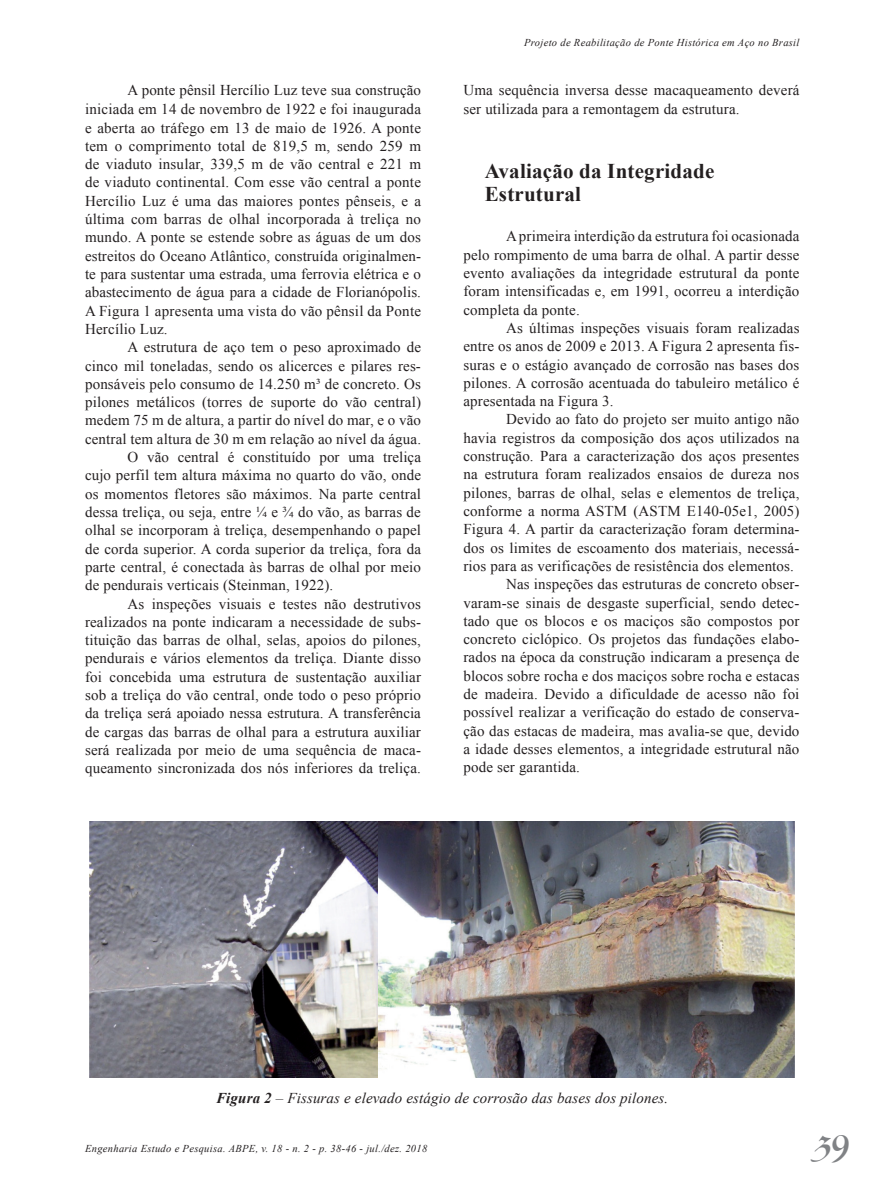
<style>
.page{position:relative;width:893px;height:1191px;background:#fff}
.page>*{position:absolute;margin:0;border:0;box-sizing:border-box;transform-origin:0 0}
.t1{font:46.5px "Aladdin";color:#808285}
.t2{font:700 21px/22.5px "Times New Roman";letter-spacing:.01em;color:#231f20}
.t3{font:15px/18.3px "Times New Roman";letter-spacing:.01em;color:#231f20;text-align:justify}
.t4{font:italic 15px "Times New Roman";letter-spacing:.01em;color:#231f20}
.t5{font:italic 10.5px "Times New Roman";letter-spacing:.03em;color:#231f20}
.s1{font-weight:700}
</style>
<div class="page">
<img style="left:90px;top:821px;width:705px;height:256px">
<p class="t3" style="left:85px;top:81px;width:337px;text-indent:43px">A ponte pênsil Hercílio Luz teve sua construção iniciada em 14 de novembro de 1922 e foi inaugurada e aberta ao tráfego em 13 de maio de 1926. A ponte tem o comprimento total de 819,5 m, sendo 259 m de viaduto insular, 339,5 m de vão central e 221 m de viaduto continental. Com esse vão central a ponte Hercílio Luz é uma das maiores pontes pênseis, e a última com barras de olhal incorporada à treliça no mundo. A ponte se estende sobre as águas de um dos estreitos do Oceano Atlântico, construída originalmen&shy;te para sustentar uma estrada, uma ferrovia elétrica e o abastecimento de água para a cidade de Florianópolis.<br>A Figura 1 apresenta uma vista do vão pênsil da Ponte Hercílio Luz.</p>
<p class="t3" style="left:128px;top:337px;width:295px">A estrutura de aço tem o peso aproximado de</p>
<p class="t3" style="left:85px;top:356px;width:336px">cinco mil toneladas, sendo os alicerces e pilares res-</p>
<p class="t3" style="left:85px;top:374px;width:337px">ponsáveis pelo consumo de 14.250 m³ de concreto. Os</p>
<p class="t3" style="left:85px;top:392px;width:337px">pilones metálicos (torres de suporte do vão central)</p>
<p class="t3" style="left:85px;top:411px;width:337px">medem 75 m de altura, a partir do nível do mar, e o vão</p>
<p class="t3" style="left:85px;top:429px;width:338px">central tem altura de 30 m em relação ao nível da água.</p>
<p class="t3" style="left:128px;top:447px;width:295px">O vão central é constituído por uma treliça</p>
<p class="t3" style="left:85px;top:466px;width:337px">cujo perfil tem altura máxima no quarto do vão, onde</p>
<p class="t3" style="left:85px;top:484px;width:337px">os momentos fletores são máximos. Na parte central</p>
<p class="t3" style="left:85px;top:502px;width:337px">dessa treliça, ou seja, entre ¼ e ¾ do vão, as barras de</p>
<p class="t3" style="left:85px;top:520px;width:337px">olhal se incorporam à treliça, desempenhando o papel</p>
<p class="t3" style="left:85px;top:539px;width:337px">de corda superior. A corda superior da treliça, fora da</p>
<p class="t3" style="left:85px;top:557px;width:337px">parte central, é conectada às barras de olhal por meio</p>
<p class="t3" style="left:85px;top:575px;width:250px">de pendurais verticais (Steinman, 1922).</p>
<p class="t3" style="left:128px;top:594px;width:295px">As inspeções visuais e testes não destrutivos</p>
<p class="t3" style="left:85px;top:612px;width:336px">realizados na ponte indicaram a necessidade de subs-</p>
<p class="t3" style="left:85px;top:630px;width:337px">tituição das barras de olhal, selas, apoios do pilones,</p>
<p class="t3" style="left:85px;top:649px;width:337px">pendurais e vários elementos da treliça. Diante disso</p>
<p class="t3" style="left:85px;top:667px;width:337px">foi concebida uma estrutura de sustentação auxiliar</p>
<p class="t3" style="left:85px;top:685px;width:337px">sob a treliça do vão central, onde todo o peso próprio</p>
<p class="t3" style="left:85px;top:703px;width:337px">da treliça será apoiado nessa estrutura. A transferência</p>
<p class="t3" style="left:85px;top:722px;width:337px">de cargas das barras de olhal para a estrutura auxiliar</p>
<p class="t3" style="left:85px;top:740px;width:336px">será realizada por meio de uma sequência de maca-</p>
<p class="t3" style="left:85px;top:758px;width:337px">queamento sincronizada dos nós inferiores da treliça.</p>
<p class="t5" style="left:524px;top:35px;width:277px">Projeto de Reabilitação de Ponte Histórica em Aço no Brasil</p>
<p class="t3" style="left:463px;top:81px;width:337px">Uma sequência inversa desse macaqueamento deverá ser utilizada para a remontagem da estrutura.</p>
<h2 class="t2" style="left:485px;top:159px;width:231px">Avaliação da Integridade<br>Estrutural</h2>
<p class="t3" style="left:463px;top:227px;width:337px;text-indent:43px">A primeira interdição da estrutura foi ocasionada pelo rompimento de uma barra de olhal. A partir desse evento avaliações da integridade estrutural da ponte foram intensificadas e, em 1991, ocorreu a interdição completa da ponte.</p>
<p class="t3" style="left:463px;top:318px;width:337px;text-indent:43px">As últimas inspeções visuais foram realizadas entre os anos de 2009 e 2013. A Figura 2 apresenta fis&shy;suras e o estágio avançado de corrosão nas bases dos pilones. A corrosão acentuada do tabuleiro metálico é apresentada na Figura 3.</p>
<p class="t3" style="left:506px;top:410px;width:295px">Devido ao fato do projeto ser muito antigo não</p>
<p class="t3" style="left:463px;top:428px;width:337px">havia registros da composição dos aços utilizados na</p>
<p class="t3" style="left:463px;top:446px;width:337px">construção. Para a caracterização dos aços presentes</p>
<p class="t3" style="left:463px;top:465px;width:337px">na estrutura foram realizados ensaios de dureza nos</p>
<p class="t3" style="left:463px;top:483px;width:337px">pilones, barras de olhal, selas e elementos de treliça,</p>
<p class="t3" style="left:463px;top:501px;width:337px">conforme a norma ASTM (ASTM E140-05e1, 2005)</p>
<p class="t3" style="left:463px;top:519px;width:336px">Figura 4. A partir da caracterização foram determina-</p>
<p class="t3" style="left:463px;top:538px;width:336px">dos os limites de escoamento dos materiais, necessá-</p>
<p class="t3" style="left:463px;top:556px;width:332px">rios para as verificações de resistência dos elementos.</p>
<p class="t3" style="left:506px;top:574px;width:294px">Nas inspeções das estruturas de concreto obser-</p>
<p class="t3" style="left:463px;top:593px;width:336px">varam-se sinais de desgaste superficial, sendo detec-</p>
<p class="t3" style="left:463px;top:611px;width:337px">tado que os blocos e os maciços são compostos por</p>
<p class="t3" style="left:463px;top:629px;width:336px">concreto ciclópico. Os projetos das fundações elabo-</p>
<p class="t3" style="left:463px;top:648px;width:337px">rados na época da construção indicaram a presença de</p>
<p class="t3" style="left:463px;top:666px;width:337px">blocos sobre rocha e dos maciços sobre rocha e estacas</p>
<p class="t3" style="left:463px;top:684px;width:337px">de madeira. Devido a dificuldade de acesso não foi</p>
<p class="t3" style="left:463px;top:702px;width:336px">possível realizar a verificação do estado de conserva-</p>
<p class="t3" style="left:463px;top:721px;width:337px">ção das estacas de madeira, mas avalia-se que, devido</p>
<p class="t3" style="left:463px;top:739px;width:337px">a idade desses elementos, a integridade estrutural não</p>
<p class="t3" style="left:463px;top:757px;width:118px">pode ser garantida.</p>
<p class="t4" style="left:216px;top:1087px;width:454px"><span class="s1">Figura 2</span> – Fissuras e elevado estágio de corrosão das bases dos pilones.</p>
<p class="t5" style="left:85px;top:1141px;width:344px">Engenharia Estudo e Pesquisa. ABPE, v. 18 - n. 2 - p. 38-46 - jul./dez. 2018</p>
<h1 class="t1" style="left:815px;top:1115px;width:37px">39</h1>
</div>
